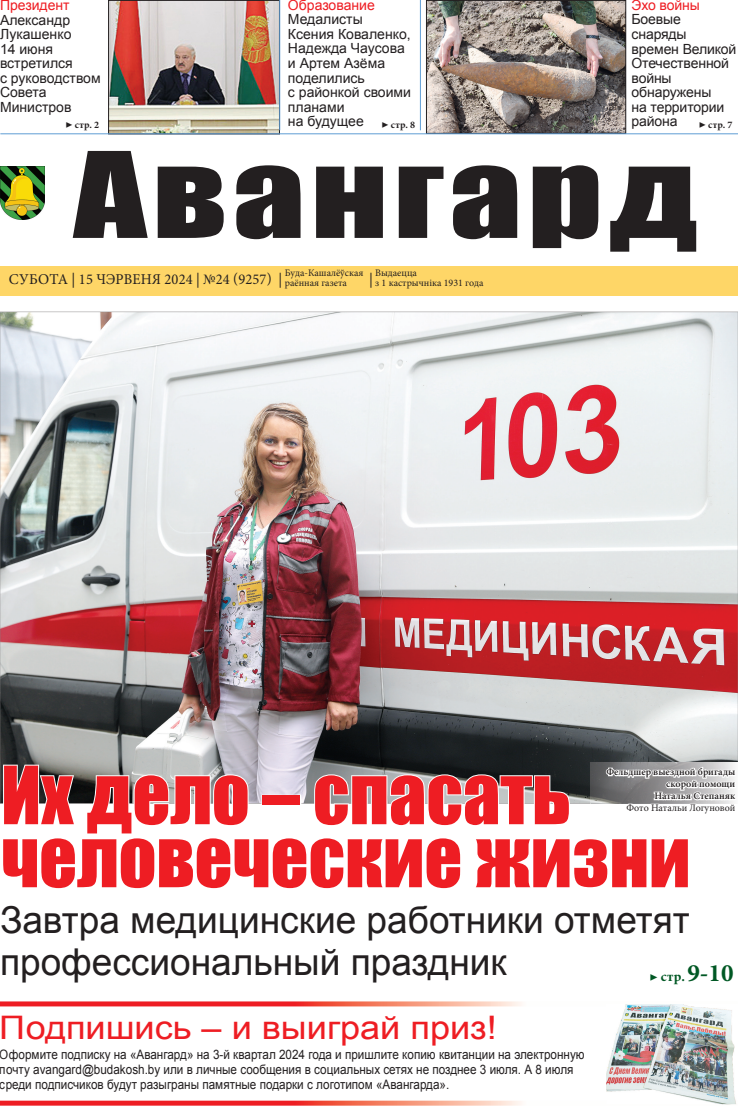
<style>
.page{position:relative;width:738px;height:1106px;background:#fff}
.page>*{position:absolute;margin:0;border:0;box-sizing:border-box;transform-origin:0 0}
.t1{font:110px "Impact";letter-spacing:.04em;color:#231f20;scale:1.31 1}
.t2{font:74px/63px "Impact";color:#ee1d23}
.t3{font:37px/42px "Arial";color:#231f20}
.t4{font:32.4px "Arial";color:#ee1d23;scale:1.11 1}
.t5{font:15px "Minion Pro";letter-spacing:.01em;color:#231f20}
.t6{font:14px/14.5px "Arial";color:#231f20}
.t7{font:14px "Arial";color:#ee1d23}
.t8{font:700 14px "Minion Pro";color:#005824}
.t9{font:13px/15px "Arial";color:#231f20;scale:.9 1}
.t10{font:10px/10px "Minion Pro";color:#231f20}
.t11{font:600 10px/12px "Minion Pro";color:#231f20;text-align:right}
.t12{font:700 10px "Minion Pro";letter-spacing:.02em;color:#231f20}
.s1{font-size:12px}
.s2{font-size:25px}
</style>
<div class="page">
<img style="left:110px;top:2px;width:167px;height:130px">
<div style="left:108px;top:0;width:171px;height:134px;border:1px solid #231f20"></div>
<img style="left:428px;top:2px;width:195px;height:129px">
<div style="left:426px;top:0;width:199px;height:133px;border:1px solid #231f20"></div>
<img style="left:0;top:312px;width:737px;height:381px">
<img style="left:623px;top:1006px;width:109px;height:7px">
<svg style="left:0;top:1013px;width:736px;height:92px"></svg>
<svg style="left:0;top:1001px;width:688px;height:5px"></svg>
<hr style="left:0;top:134px;width:737px;height:1px;background:#5f9dd4">
<div style="left:0;top:266px;width:737px;height:29px;background:#fed667"></div>
<img style="left:0;top:167px;width:44px;height:52px">
<svg style="left:376px;top:115px;width:44px;height:19px"></svg>
<hr style="left:279px;top:0;width:1px;height:130px;background:#5f9dd4">
<hr style="left:420px;top:0;width:1px;height:130px;background:#5f9dd4">
<svg style="left:693px;top:133px;width:44px;height:2px"></svg>
<svg style="left:0;top:133px;width:104px;height:1px"></svg>
<svg style="left:0;top:693px;width:737px;height:111px;background:#8a8a8b"></svg>
<p class="t7" style="left:288px;top:-4px;width:88px">Образование</p>
<p class="t6" style="left:288px;top:12px;width:124px">Медалисты<br>Ксения Коваленко,<br>Надежда Чаусова и Артем Азёма поделились<br>с районкой своими планами</p>
<p class="t7" style="left:631px;top:-4px;width:70px">Эхо войны</p>
<p class="t6" style="left:631px;top:12px;width:106px">Боевые снаряды времен Великой<br>Отечественной войны обнаружены<br>на территории района</p>
<p class="t7" style="left:0;top:-4px;width:71px">Президент</p>
<p class="t6" style="left:0;top:13px;width:102px">Александр<br>Лукашенко<br>14 июня встретился<br>с руководством<br>Совета<br>Министров</p>
<p class="t12" style="left:65px;top:117px;width:35px"><span class="s1">▶</span> стр. 2</p>
<p class="t6" style="left:288px;top:114px;width:77px">на будущее</p>
<p class="t12" style="left:381px;top:117px;width:35px"><span class="s1">▶</span> стр. 8</p>
<p class="t12" style="left:698px;top:118px;width:35px"><span class="s1">▶</span> стр. 7</p>
<h1 class="t1" style="left:73px;top:109px;width:478px">Авангард</h1>
<p class="t10" style="left:284px;top:268px;width:80px">Буда-Кашалёўская раённая газета</p>
<p class="t5" style="left:9px;top:269px;width:274px">СУБОТА | 15 ЧЭРВЕНЯ 2024 | №24 (9257) |</p>
<p class="t5" style="left:369px;top:269px;width:5px">|</p>
<p class="t10" style="left:375px;top:268px;width:110px">Выдаецца<br>з 1 кастрычніка 1931 года</p>
<h2 class="t2" style="left:1px;top:761px;width:690px">Их дело – спасать человеческие жизни</h2>
<p class="t11" style="left:606px;top:766px;width:130px">Фельдшер выездной бригады скорой помощи<br>Наталья Степаняк</p>
<p class="t10" style="left:626px;top:803px;width:110px">Фото Натальи Логуновой</p>
<h3 class="t3" style="left:0;top:899px;width:690px">Завтра медицинские работники отметят профессиональный праздник</h3>
<p class="t8" style="left:649px;top:966px;width:85px">▶ стр. <span class="s2">9-10</span></p>
<h3 class="t4" style="left:0;top:1006px;width:449px">Подпишись – и выиграй приз!</h3>
<p class="t9" style="left:0;top:1046px;width:650px">Оформите подписку на «Авангард» на 3-й квартал 2024 года и пришлите копию квитанции на электронную почту avangard@budakosh.by или в личные сообщения в социальных сетях не позднее 3 июля. А 8 июля среди подписчиков будут разыграны памятные подарки с логотипом «Авангарда».</p>
</div>
